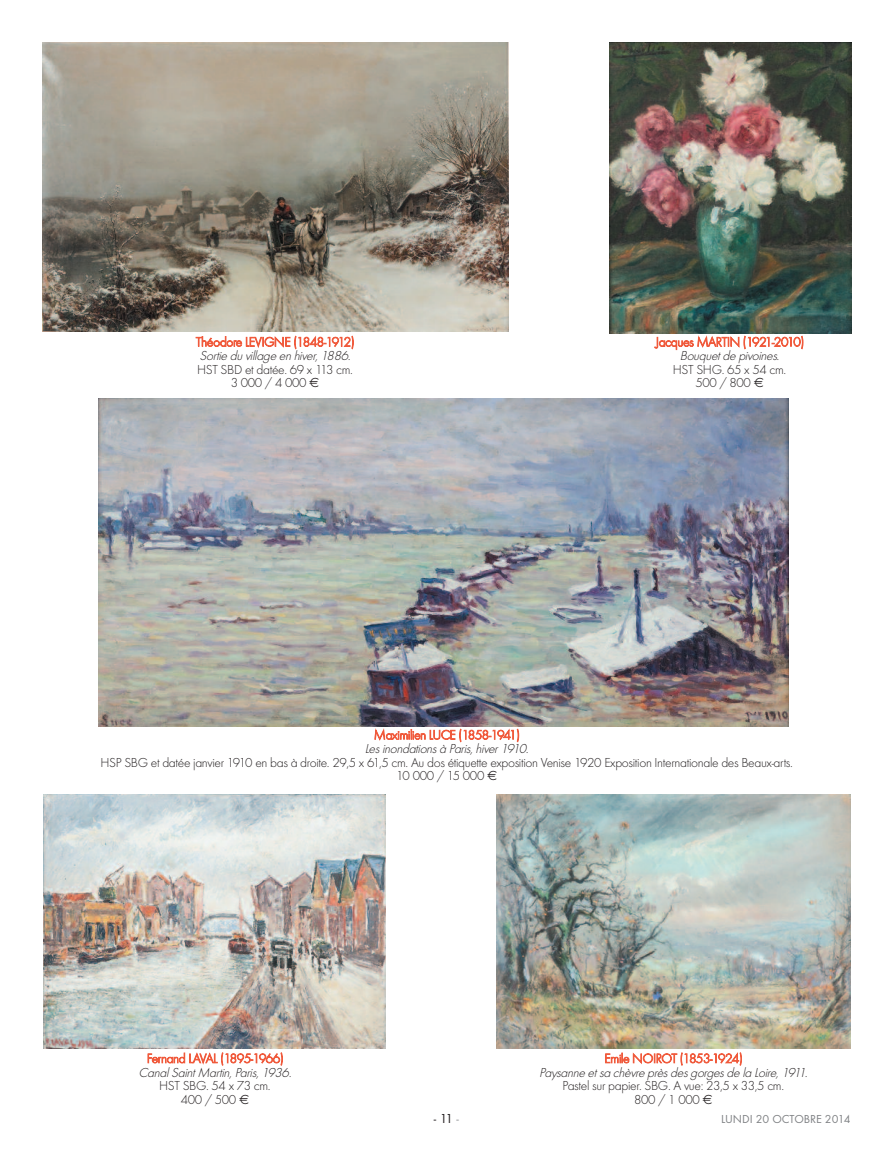
<style>
.page{position:relative;width:893px;height:1149px;background:#fff}
.page>*{position:absolute;margin:0;border:0;box-sizing:border-box;transform-origin:0 0}
.t1{font:300 13.5px/13.5px "Futura T";letter-spacing:-.025em;color:#231f20}
.t2{font:italic 300 13.5px "Futura T";letter-spacing:-.025em;color:#231f20}
.t3{font:300 13.5px "Futura T";letter-spacing:-.03em;color:#f05a3c}
.t4{font:13.5px "Futura T";color:#231f20}
.t5{font:12px "Futura T";color:#808285}
.s1{color:#939598}
</style>
<div class="page">
<img style="left:43px;top:794px;width:343px;height:254px">
<img style="left:497px;top:794px;width:353px;height:254px">
<img style="left:43px;top:42px;width:465px;height:290px">
<img style="left:98px;top:398px;width:690px;height:328px">
<img style="left:610px;top:43px;width:241px;height:290px">
<p class="t3" style="left:196px;top:334px;width:160px">Théodore LEVIGNE (1848-1912)</p>
<p class="t2" style="left:200px;top:347px;width:154px">Sortie du village en hiver, 1886.</p>
<p class="t1" style="left:231px;top:362px;width:124px;text-indent:-34px">HST SBD et datée. 69 x 113 cm.<br>3 000 / 4 000</p>
<p class="t3" style="left:655px;top:334px;width:150px">Jacques MARTIN (1921-2010)</p>
<p class="t2" style="left:680px;top:347px;width:103px">Bouquet de pivoines.</p>
<p class="t1" style="left:695px;top:362px;width:92px;text-indent:-22px">HST SHG. 65 x 54 cm.<br>500 / 800</p>
<p class="t3" style="left:374px;top:726px;width:148px">Maximilien LUCE (1858-1941)</p>
<p class="t2" style="left:365px;top:740px;width:167px">Les inondations à Paris, hiver 1910.</p>
<p class="t1" style="left:396px;top:755px;width:398px;text-indent:-296px">HSP SBG et datée janvier 1910 en bas à droite. 29,5 x 61,5 cm. Au dos étiquette exposition Venise 1920 Exposition Internationale des Beaux-arts.<br>10 000 / 15 000</p>
<p class="t3" style="left:147px;top:1049px;width:138px">Fernand LAVAL (1895-1966)</p>
<p class="t2" style="left:138px;top:1063px;width:156px">Canal Saint Martin, Paris, 1936.</p>
<p class="t1" style="left:181px;top:1078px;width:91px;text-indent:-22px">HST SBG. 54 x 73 cm.<br>400 / 500</p>
<p class="t3" style="left:604px;top:1049px;width:140px">Emile NOIROT (1853-1924)</p>
<p class="t2" style="left:539px;top:1063px;width:272px">Paysanne et sa chèvre près des gorges de la Loire, 1911.</p>
<p class="t1" style="left:634px;top:1078px;width:151px;text-indent:-72px">Pastel sur papier. SBG. A vue: 23,5 x 33,5 cm.<br>800 / 1 000</p>
<p class="t4" style="left:434px;top:1109px;width:27px">-11<span class="s1">-</span></p>
<p class="t5" style="left:721px;top:1110px;width:131px">LUNDI 20 OCTOBRE 2014</p>
</div>
